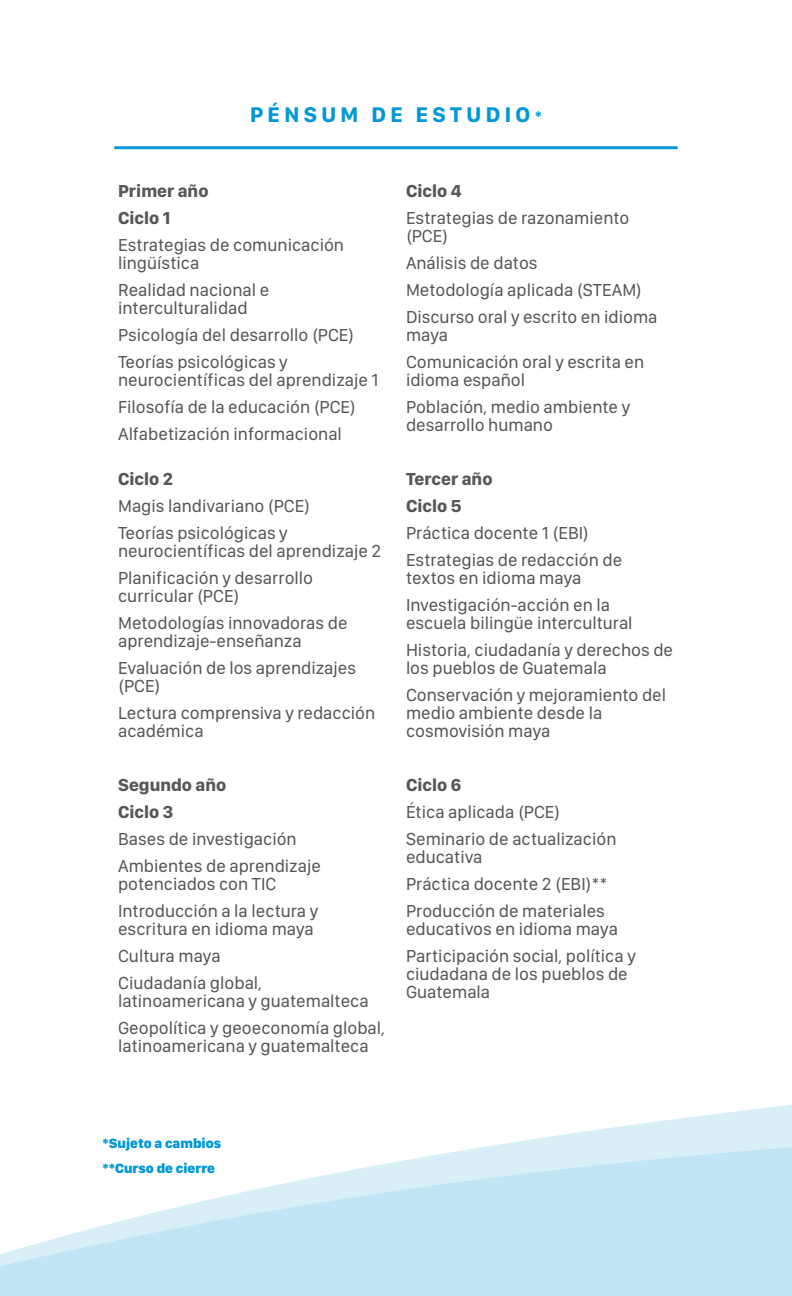
<style>
.page{position:relative;width:792px;height:1296px;background:#fff}
.page>*{position:absolute;margin:0;border:0;box-sizing:border-box;transform-origin:0 0}
.t1{font:700 22px "SF Compact Display";letter-spacing:.2em;color:#0098d6}
.t2{font:18px/27px "SF Compact Display";color:#575756}
.t3{font:700 18px/27px "SF Compact Display";color:#575756}
.t4{font:800 14px/24.8px "SF Compact Display";color:#0098d6}
.s1{font-size:16px}
</style>
<div class="page">
<svg style="left:491px;top:1105px;width:301px;height:41px;fill:#d9eff8"></svg>
<svg style="left:0;top:1146px;width:792px;height:150px;fill:#c0e5f4"></svg>
<hr style="left:114px;top:146px;width:564px;height:3px;background:#0098d6;border-radius:2px">
<p class="t1" style="left:250px;top:96px;width:293px">PÉNSUM DE ESTUDIO<span class="s1">*</span></p>
<p class="t3" style="left:118px;top:177px;width:92px">Primer año<br>Ciclo 1</p>
<p class="t2" style="left:118px;top:236px;width:227px;line-height:18px">Estrategias de comunicación lingüística</p>
<p class="t2" style="left:118px;top:281px;width:153px;line-height:18px">Realidad nacional e interculturalidad</p>
<p class="t2" style="left:118px;top:321px;width:238px">Psicología del desarrollo (PCE)<br>Teorías psicológicas y</p>
<p class="t2" style="left:118px;top:366px;width:262px">neurocientíficas del aprendizaje 1<br>Filosofía de la educación (PCE)<br>Alfabetización informacional</p>
<p class="t3" style="left:118px;top:465px;width:56px">Ciclo 2</p>
<p class="t2" style="left:118px;top:492px;width:194px">Magis landivariano (PCE)<br>Teorías psicológicas y</p>
<p class="t2" style="left:118px;top:537px;width:265px">neurocientíficas del aprendizaje 2<br>Planificación y desarrollo</p>
<p class="t2" style="left:118px;top:582px;width:231px">curricular (PCE)<br>Metodologías innovadoras de</p>
<p class="t2" style="left:118px;top:627px;width:240px">aprendizaje-enseñanza<br>Evaluación de los aprendizajes</p>
<p class="t2" style="left:118px;top:672px;width:259px">(PCE)<br>Lectura comprensiva y redacción</p>
<p class="t2" style="left:118px;top:717px;width:87px">académica</p>
<p class="t3" style="left:118px;top:771px;width:110px">Segundo año<br>Ciclo 3</p>
<p class="t2" style="left:118px;top:825px;width:204px">Bases de investigación<br>Ambientes de aprendizaje</p>
<p class="t2" style="left:118px;top:870px;width:202px">potenciados con TIC<br>Introducción a la lectura y</p>
<p class="t2" style="left:118px;top:915px;width:197px">escritura en idioma maya<br>Cultura maya<br>Ciudadanía global,</p>
<p class="t2" style="left:118px;top:987px;width:268px">latinoamericana y guatemalteca<br>Geopolítica y geoeconomía global,</p>
<p class="t2" style="left:118px;top:1032px;width:252px">latinoamericana y guatemalteca</p>
<p class="t3" style="left:406px;top:177px;width:57px">Ciclo 4</p>
<p class="t2" style="left:406px;top:209px;width:225px;line-height:18px">Estrategias de razonamiento (PCE)</p>
<p class="t2" style="left:406px;top:249px;width:253px">Análisis de datos<br>Metodología aplicada (STEAM)<br>Discurso oral y escrito en idioma</p>
<p class="t2" style="left:406px;top:321px;width:240px">maya<br>Comunicación oral y escrita en</p>
<p class="t2" style="left:406px;top:366px;width:226px">idioma español<br>Población, medio ambiente y</p>
<p class="t2" style="left:406px;top:411px;width:148px">desarrollo humano</p>
<p class="t3" style="left:406px;top:465px;width:88px">Tercer año<br>Ciclo 5</p>
<p class="t2" style="left:406px;top:519px;width:218px">Práctica docente 1 (EBI)<br>Estrategias de redacción de</p>
<p class="t2" style="left:406px;top:564px;width:206px">textos en idioma maya<br>Investigación-acción en la</p>
<p class="t2" style="left:406px;top:609px;width:269px">escuela bilingüe intercultural<br>Historia, ciudadanía y derechos de</p>
<p class="t2" style="left:406px;top:654px;width:262px">los pueblos de Guatemala<br>Conservación y mejoramiento del</p>
<p class="t2" style="left:406px;top:704px;width:198px;line-height:18px">medio ambiente desde la cosmovisión maya</p>
<p class="t3" style="left:406px;top:771px;width:57px">Ciclo 6</p>
<p class="t2" style="left:406px;top:798px;width:212px">Ética aplicada (PCE)<br>Seminario de actualización</p>
<p class="t2" style="left:406px;top:843px;width:203px">educativa<br>Práctica docente 2 (EBI)**<br>Producción de materiales</p>
<p class="t2" style="left:406px;top:915px;width:231px">educativos en idioma maya<br>Participación social, política y</p>
<p class="t2" style="left:406px;top:965px;width:223px;line-height:18px">ciudadana de los pueblos de<br>Guatemala</p>
<p class="t4" style="left:102px;top:1130px;width:120px">*Sujeto a cambios **Curso de cierre</p>
</div>
